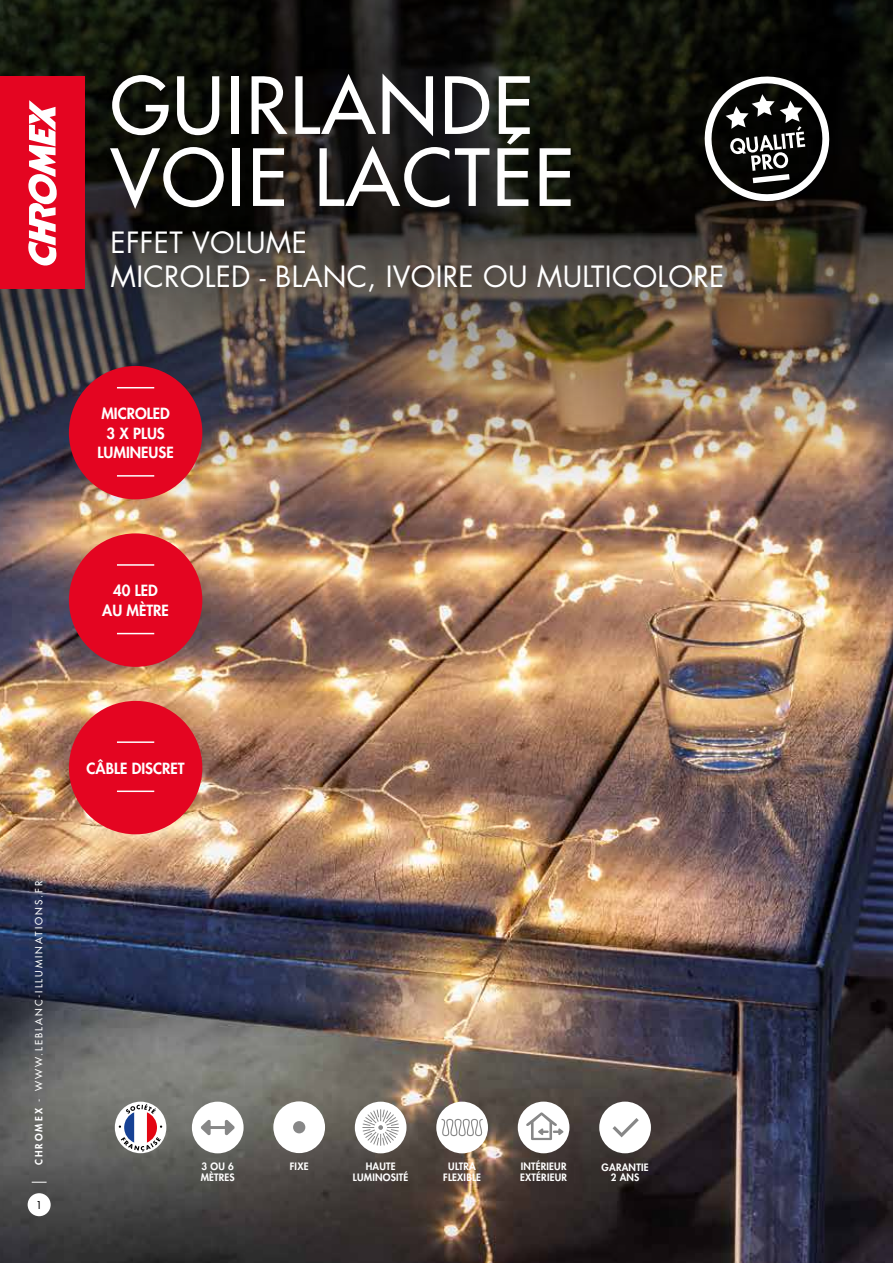
<style>
.page{position:relative;width:893px;height:1263px;background:#fff}
.page>*{position:absolute;margin:0;border:0;box-sizing:border-box;transform-origin:0 0}
.t1{font:76.5px/72px "Futura";letter-spacing:.03em;color:#fff}
.t2{font:28.5px/34.2px "Futura";letter-spacing:.01em;color:#fff}
.t3{font:800 15px/19.5px "Futura";color:#fff;text-align:center}
.t4{font:10.5px "Futura";color:#000}
.t5{font:800 9.9px/10.6px "Futura";letter-spacing:.02em;color:#fff;text-align:center}
.t6{font:9.75px "Futura";letter-spacing:.21em;color:#fff}
.s1{font-weight:800}
</style>
<div class="page">
<img style="left:0;top:607px;width:893px;height:656px">
<img style="left:0;top:0;width:893px;height:607px">
<div style="left:69px;top:366px;width:133px;height:133px;background:#e40521;border-radius:50%"></div>
<hr style="left:117px;top:387px;width:37px;height:1px;background:#fff">
<hr style="left:117px;top:475px;width:37px;height:2px;background:#fff">
<div style="left:69px;top:533px;width:133px;height:134px;background:#e40521;border-radius:50%"></div>
<hr style="left:117px;top:564px;width:37px;height:2px;background:#fff">
<hr style="left:117px;top:633px;width:37px;height:1px;background:#fff">
<div style="left:69px;top:701px;width:133px;height:133px;background:#e40521;border-radius:50%"></div>
<hr style="left:117px;top:741px;width:37px;height:2px;background:#fff">
<hr style="left:117px;top:790px;width:37px;height:2px;background:#fff">
<div style="left:192px;top:1102px;width:52px;height:51px;background:#fff;border-radius:50%"></div>
<svg style="left:201px;top:1120px;width:34px;height:16px"></svg>
<div style="left:273px;top:1101px;width:52px;height:52px;background:#fff;border-radius:50%"></div>
<svg style="left:293px;top:1121px;width:13px;height:13px"></svg>
<div style="left:293px;top:1121px;width:12px;height:12px;background:#878787;border-radius:50%"></div>
<div style="left:436px;top:1102px;width:52px;height:51px;background:#fff;border-radius:50%"></div>
<svg style="left:442px;top:1119px;width:41px;height:17px"></svg>
<div style="left:518px;top:1101px;width:51px;height:52px;background:#fff;border-radius:50%"></div>
<svg style="left:526px;top:1112px;width:38px;height:28px"></svg>
<div style="left:355px;top:1102px;width:51px;height:51px;background:#fff;border-radius:50%"></div>
<svg style="left:362px;top:1109px;width:37px;height:37px"></svg>
<svg style="left:705px;top:77px;width:124px;height:124px"></svg>
<div style="left:599px;top:1101px;width:52px;height:52px;background:#fff;border-radius:50%"></div>
<svg style="left:613px;top:1118px;width:26px;height:19px"></svg>
<svg style="left:32px;top:1182px;width:15px;height:1px"></svg>
<div style="left:28px;top:1193px;width:23px;height:23px;background:#fff;border-radius:50%"></div>
<div style="left:0;top:77px;width:85px;height:212px;background:#e40521"></div>
<svg style="left:28px;top:100px;width:29px;height:166px"></svg>
<div style="left:115px;top:1102px;width:51px;height:51px;background:#fff;border-radius:50%"></div>
<svg style="left:119px;top:1104px;width:43px;height:48px"></svg>
<h1 class="t1" style="left:111px;top:70px;width:465px">GUIRLANDE<br>VOIE LACTÉE</h1>
<h2 class="t2" style="left:111px;top:225px;width:615px">EFFET VOLUME<br>MICROLED - BLANC, IVOIRE OU MULTICOLORE</h2>
<h3 class="t3" style="left:98px;top:404px;width:78px">MICROLED<br>3 X PLUS<br>LUMINEUSE</h3>
<h3 class="t3" style="left:102px;top:581px;width:68px">40 LED<br>AU MÈTRE</h3>
<p class="t6" style="left:33px;top:1165px;width:286px;rotate:-90deg"><span class="s1">CHROMEX</span> - WWW.LEBLANC-ILLUMINATIONS.FR</p>
<p class="t4" style="left:36px;top:1198px;width:8px">1</p>
<h3 class="t3" style="left:87px;top:758px;width:99px">CÂBLE DISCRET</h3>
<p class="t5" style="left:201px;top:1161px;width:36px;text-align:left">3 OU 6<br>MÈTRES</p>
<p class="t5" style="left:290px;top:1161px;width:20px">FIXE</p>
<p class="t5" style="left:443px;top:1161px;width:39px">ULTRA<br>FLEXIBLE</p>
<p class="t5" style="left:520px;top:1161px;width:48px;text-align:left">INTÉRIEUR<br>EXTÉRIEUR</p>
<p class="t5" style="left:353px;top:1161px;width:57px">HAUTE<br>LUMINOSITÉ</p>
<p class="t5" style="left:602px;top:1162px;width:48px">GARANTIE<br>2 ANS</p>
</div>
